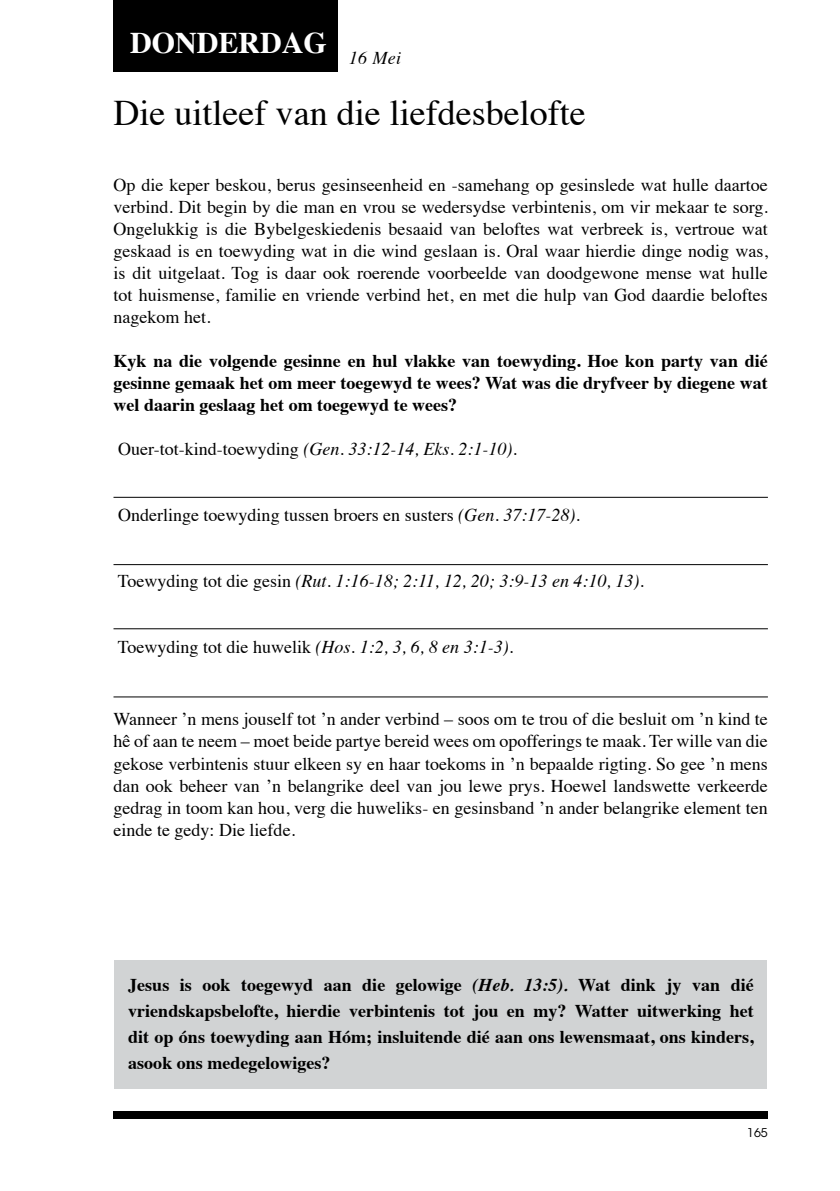
<style>
.page{position:relative;width:840px;height:1191px;background:#fff}
.page>*{position:absolute;margin:0;border:0;box-sizing:border-box;transform-origin:0 0}
.t1{font:36px "Times";color:#000}
.t2{font:700 30px "Times";color:#fff}
.t3{font:18px/22px "Times";color:#000;text-align:justify}
.t4{font:700 18px/26px "Times";color:#000;text-align:justify}
.t5{font:italic 18px "Times";color:#000}
.t6{font:12px "ITC Avant Garde Std";color:#000}
.s1{font-style:normal}
.s2{font-style:italic}
</style>
<div class="page">
<div style="left:113px;top:1111px;width:654px;height:8px;background:#000"></div>
<div style="left:113px;top:0;width:225px;height:71px;background:#000"></div>
<hr style="left:113px;top:497px;width:654px;height:1px;background:#000">
<hr style="left:113px;top:564px;width:654px;height:1px;background:#000">
<hr style="left:113px;top:696px;width:654px;height:1px;background:#000">
<hr style="left:113px;top:628px;width:654px;height:1px;background:#000">
<div style="left:114px;top:960px;width:652px;height:128px;background:#d1d3d4"></div>
<h2 class="t2" style="left:130px;top:14px;width:198px">DONDERDAG</h2>
<p class="t5" style="left:349px;top:42px;width:54px">16 Mei</p>
<h1 class="t1" style="left:113px;top:80px;width:473px">Die uitleef van die liefdesbelofte</h1>
<p class="t3" style="left:113px;top:173px;width:655px">Op die keper beskou, berus gesinseenheid en -samehang op gesinslede wat hulle daartoe verbind. Dit begin by die man en vrou se wedersydse verbintenis, om vir mekaar te sorg.<br>Ongelukkig is die Bybelgeskiedenis besaaid van beloftes wat verbreek is, vertroue wat geskaad is en toewyding wat in die wind geslaan is. Oral waar hierdie dinge nodig was, is dit uitgelaat. Tog is daar ook roerende voorbeelde van doodgewone mense wat hulle tot huismense, familie en vriende verbind het, en met die hulp van God daardie beloftes nagekom het.</p>
<p class="t4" style="left:113px;top:348px;width:655px;line-height:22px">Kyk na die volgende gesinne en hul vlakke van toewyding. Hoe kon party van dié gesinne gemaak het om meer toegewyd te wees? Wat was die dryfveer by diegene wat wel daarin geslaag het om toegewyd te wees?</p>
<p class="t5" style="left:118px;top:434px;width:400px"><span class="s1">Ouer-tot-kind-toewyding</span> (Gen. 33:12-14, Eks. 2:1-10).</p>
<p class="t3" style="left:118px;top:503px;width:463px">Onderlinge toewyding tussen broers en susters <span class="s2">(Gen. 37:17-28).</span></p>
<p class="t5" style="left:118px;top:566px;width:527px"><span class="s1">Toewyding tot die gesin</span> (Rut. 1:16-18; 2:11, 12, 20; 3:9-13 en 4:10, 13).</p>
<p class="t5" style="left:118px;top:632px;width:397px"><span class="s1">Toewyding tot die huwelik</span> (Hos. 1:2, 3, 6, 8 en 3:1-3).</p>
<p class="t3" style="left:113px;top:707px;width:655px">Wanneer ’n mens jouself tot ’n ander verbind – soos om te trou of die besluit om ’n kind te hê of aan te neem – moet beide partye bereid wees om opofferings te maak. Ter wille van die gekose verbintenis stuur elkeen sy en haar toekoms in ’n bepaalde rigting. So gee ’n mens dan ook beheer van ’n belangrike deel van jou lewe prys. Hoewel landswette verkeerde gedrag in toom kan hou, verg die huweliks- en gesinsband ’n ander belangrike element ten einde te gedy: Die liefde.</p>
<p class="t4" style="left:128px;top:970px;width:626px">Jesus is ook toegewyd aan die gelowige <span class="s2">(Heb. 13:5).</span> Wat dink jy van dié vriendskapsbelofte, hierdie verbintenis tot jou en my? Watter uitwerking het dit op óns toewyding aan Hóm; insluitende dié aan ons lewensmaat, ons kinders, asook ons medegelowiges?</p>
<p class="t6" style="left:746px;top:1125px;width:22px">165</p>
</div>
